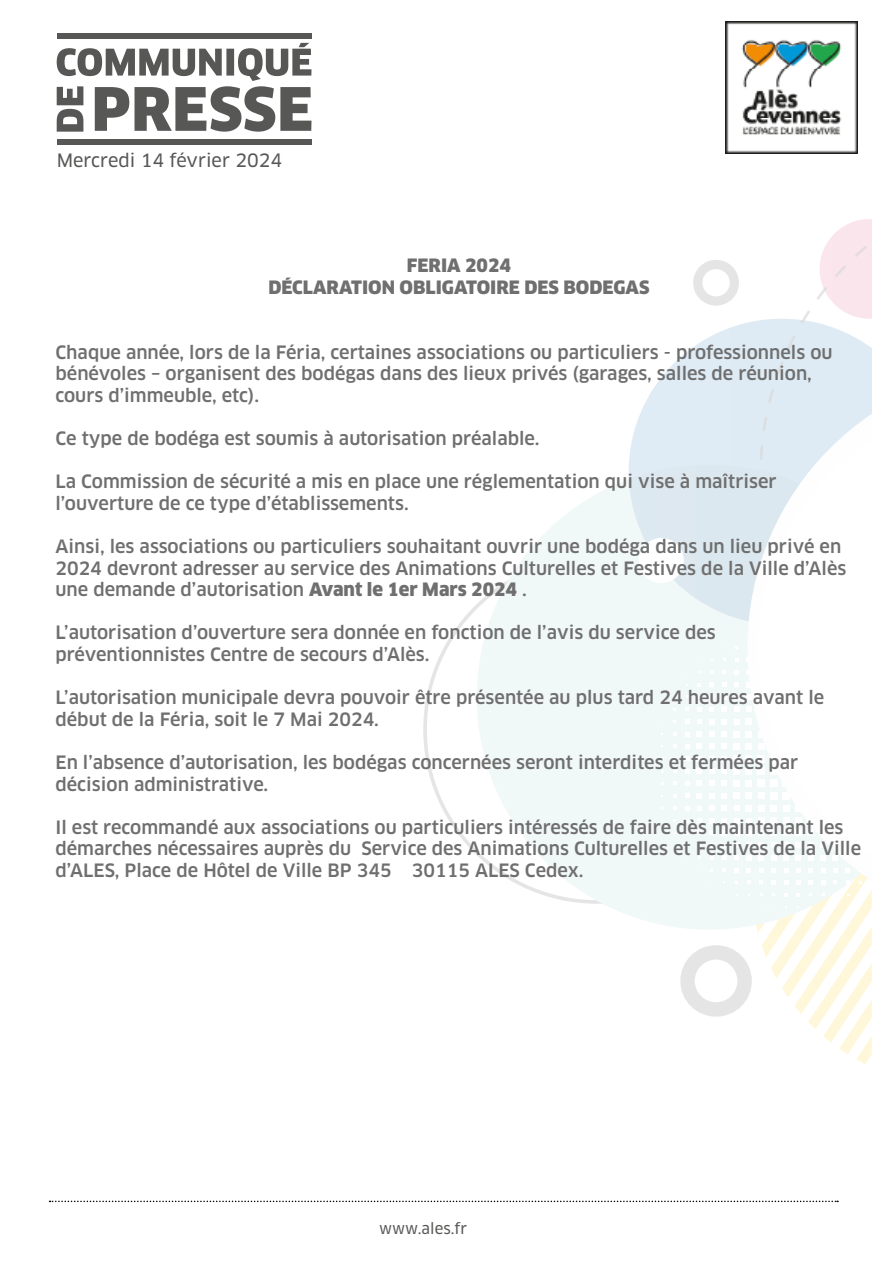
<style>
.page{position:relative;width:893px;height:1263px;background:#fff}
.page>*{position:absolute;margin:0;border:0;box-sizing:border-box;transform-origin:0 0}
.t1{font:500 18px/21.6px "Clan OT";color:#706f6f}
.t2{font:900 18px/21.6px "Clan OT";color:#706f6f;text-align:center}
.t3{font:18px "Clan OT News";color:#575756}
.t4{font:15px "Clan OT News";color:#575756}
.s1{font-weight:900}
</style>
<div class="page">
<svg style="left:57px;top:43px;width:254px;height:89px"></svg>
<div style="left:57px;top:33px;width:254px;height:6px;background:#575756"></div>
<div style="left:57px;top:139px;width:254px;height:5px;background:#575756"></div>
<svg style="left:477px;top:479px;width:281px;height:451px;fill:#f1f8f8"></svg>
<svg style="left:735px;top:658px;width:3px;height:4px"></svg>
<svg style="left:722px;top:670px;width:4px;height:4px"></svg>
<svg style="left:734px;top:670px;width:5px;height:4px"></svg>
<svg style="left:710px;top:682px;width:4px;height:5px"></svg>
<svg style="left:722px;top:682px;width:4px;height:5px"></svg>
<svg style="left:734px;top:682px;width:5px;height:5px"></svg>
<svg style="left:697px;top:695px;width:4px;height:4px"></svg>
<svg style="left:709px;top:695px;width:5px;height:4px"></svg>
<svg style="left:722px;top:694px;width:5px;height:5px"></svg>
<svg style="left:734px;top:694px;width:5px;height:6px"></svg>
<svg style="left:685px;top:707px;width:4px;height:4px"></svg>
<svg style="left:697px;top:707px;width:5px;height:4px"></svg>
<svg style="left:709px;top:707px;width:5px;height:5px"></svg>
<svg style="left:721px;top:707px;width:6px;height:5px"></svg>
<svg style="left:734px;top:706px;width:5px;height:6px"></svg>
<svg style="left:685px;top:720px;width:4px;height:4px"></svg>
<svg style="left:697px;top:719px;width:5px;height:5px"></svg>
<svg style="left:709px;top:719px;width:5px;height:5px"></svg>
<svg style="left:721px;top:719px;width:6px;height:5px"></svg>
<svg style="left:734px;top:719px;width:5px;height:6px"></svg>
<svg style="left:673px;top:732px;width:3px;height:4px"></svg>
<svg style="left:685px;top:732px;width:4px;height:4px"></svg>
<svg style="left:697px;top:731px;width:5px;height:5px"></svg>
<svg style="left:709px;top:731px;width:5px;height:6px"></svg>
<svg style="left:721px;top:731px;width:6px;height:6px"></svg>
<div style="left:733px;top:731px;width:7px;height:6px;background:#fff"></div>
<svg style="left:685px;top:744px;width:4px;height:5px"></svg>
<svg style="left:697px;top:744px;width:5px;height:5px"></svg>
<svg style="left:709px;top:744px;width:6px;height:5px"></svg>
<svg style="left:721px;top:743px;width:6px;height:6px"></svg>
<div style="left:733px;top:743px;width:7px;height:6px;background:#fff"></div>
<div style="left:746px;top:743px;width:6px;height:7px;background:#fff"></div>
<svg style="left:673px;top:757px;width:4px;height:4px"></svg>
<svg style="left:685px;top:756px;width:4px;height:5px"></svg>
<svg style="left:697px;top:756px;width:5px;height:5px"></svg>
<svg style="left:709px;top:756px;width:6px;height:5px"></svg>
<svg style="left:721px;top:756px;width:6px;height:6px"></svg>
<div style="left:733px;top:755px;width:7px;height:7px;background:#fff"></div>
<div style="left:745px;top:755px;width:7px;height:7px;background:#fff"></div>
<svg style="left:673px;top:769px;width:4px;height:4px"></svg>
<svg style="left:685px;top:769px;width:4px;height:4px"></svg>
<svg style="left:697px;top:768px;width:5px;height:6px"></svg>
<svg style="left:709px;top:768px;width:6px;height:6px"></svg>
<svg style="left:721px;top:768px;width:6px;height:6px"></svg>
<div style="left:733px;top:768px;width:7px;height:6px;background:#fff"></div>
<div style="left:745px;top:768px;width:7px;height:6px;background:#fff"></div>
<svg style="left:673px;top:782px;width:4px;height:3px"></svg>
<svg style="left:685px;top:781px;width:4px;height:5px"></svg>
<svg style="left:697px;top:781px;width:5px;height:5px"></svg>
<svg style="left:709px;top:781px;width:6px;height:5px"></svg>
<svg style="left:721px;top:780px;width:6px;height:6px"></svg>
<div style="left:733px;top:780px;width:7px;height:7px;background:#fff"></div>
<div style="left:745px;top:780px;width:7px;height:7px;background:#fff"></div>
<svg style="left:673px;top:794px;width:3px;height:4px"></svg>
<svg style="left:685px;top:794px;width:4px;height:4px"></svg>
<svg style="left:697px;top:793px;width:5px;height:5px"></svg>
<svg style="left:709px;top:793px;width:6px;height:5px"></svg>
<svg style="left:721px;top:793px;width:6px;height:6px"></svg>
<div style="left:733px;top:793px;width:7px;height:6px;background:#fff"></div>
<div style="left:746px;top:792px;width:6px;height:7px;background:#fff"></div>
<svg style="left:685px;top:806px;width:4px;height:4px"></svg>
<svg style="left:697px;top:806px;width:5px;height:5px"></svg>
<svg style="left:709px;top:805px;width:5px;height:6px"></svg>
<svg style="left:721px;top:805px;width:6px;height:6px"></svg>
<svg style="left:734px;top:805px;width:5px;height:6px"></svg>
<svg style="left:685px;top:819px;width:4px;height:3px"></svg>
<svg style="left:697px;top:818px;width:5px;height:5px"></svg>
<svg style="left:709px;top:818px;width:5px;height:5px"></svg>
<svg style="left:721px;top:818px;width:6px;height:5px"></svg>
<svg style="left:734px;top:818px;width:5px;height:5px"></svg>
<svg style="left:685px;top:831px;width:4px;height:3px"></svg>
<svg style="left:697px;top:831px;width:5px;height:4px"></svg>
<svg style="left:709px;top:830px;width:5px;height:5px"></svg>
<svg style="left:722px;top:830px;width:5px;height:5px"></svg>
<svg style="left:734px;top:830px;width:5px;height:6px"></svg>
<svg style="left:698px;top:843px;width:3px;height:4px"></svg>
<svg style="left:710px;top:843px;width:4px;height:4px"></svg>
<svg style="left:722px;top:843px;width:5px;height:5px"></svg>
<svg style="left:734px;top:843px;width:5px;height:5px"></svg>
<svg style="left:710px;top:856px;width:4px;height:3px"></svg>
<svg style="left:722px;top:855px;width:4px;height:5px"></svg>
<svg style="left:734px;top:855px;width:5px;height:5px"></svg>
<svg style="left:722px;top:868px;width:4px;height:4px"></svg>
<svg style="left:734px;top:868px;width:5px;height:4px"></svg>
<svg style="left:758px;top:929px;width:114px;height:135px"></svg>
<svg style="left:629px;top:319px;width:243px;height:306px"></svg>
<svg style="left:820px;top:219px;width:52px;height:100px"></svg>
<div style="left:680px;top:945px;width:72px;height:72px;border:14px solid #575756;border-radius:50%"></div>
<div style="left:693px;top:260px;width:46px;height:46px;border:9px solid #575756;border-radius:50%"></div>
<svg style="left:747px;top:366px;width:125px;height:563px"></svg>
<div style="left:639px;top:538px;width:45px;height:45px;background:#fff;border-radius:50%"></div>
<img style="left:726px;top:21px;width:131px;height:132px">
<svg style="left:50px;top:1200px;width:785px;height:2px"></svg>
<p class="t3" style="left:57px;top:150px;width:227px">Mercredi 14 février 2024</p>
<p class="t2" style="left:268px;top:255px;width:383px">FERIA 2024<br>DÉCLARATION OBLIGATOIRE DES BODEGAS</p>
<p class="t1" style="left:55px;top:341px;width:779px">Chaque année, lors de la Féria, certaines associations ou particuliers - professionnels ou bénévoles – organisent des bodégas dans des lieux privés (garages, salles de réunion, cours d’immeuble, etc).</p>
<p class="t1" style="left:55px;top:428px;width:486px">Ce type de bodéga est soumis à autorisation préalable.</p>
<p class="t1" style="left:55px;top:471px;width:723px">La Commission de sécurité a mis en place une réglementation qui vise à maîtriser l’ouverture de ce type d’établissements.</p>
<p class="t1" style="left:55px;top:536px;width:792px">Ainsi, les associations ou particuliers souhaitant ouvrir une bodéga dans un lieu privé en<br>2024 devront adresser au service des Animations Culturelles et Festives de la Ville d’Alès une demande d’autorisation <span class="s1">Avant le 1er Mars 2024</span> .</p>
<p class="t1" style="left:55px;top:622px;width:662px">L’autorisation d’ouverture sera donnée en fonction de l’avis du service des préventionnistes Centre de secours d’Alès.</p>
<p class="t1" style="left:55px;top:687px;width:770px">L’autorisation municipale devra pouvoir être présentée au plus tard 24 heures avant le début de la Féria, soit le 7 Mai 2024.</p>
<p class="t1" style="left:55px;top:752px;width:744px">En l’absence d’autorisation, les bodégas concernées seront interdites et fermées par décision administrative.</p>
<p class="t1" style="left:55px;top:816px;width:807px">Il est recommandé aux associations ou particuliers intéressés de faire dès maintenant les démarches nécessaires auprès du Service des Animations Culturelles et Festives de la Ville d’ALES, Place de Hôtel de Ville BP 345 30115 ALES Cedex.</p>
<p class="t4" style="left:379px;top:1220px;width:89px">www.ales.fr</p>
</div>
